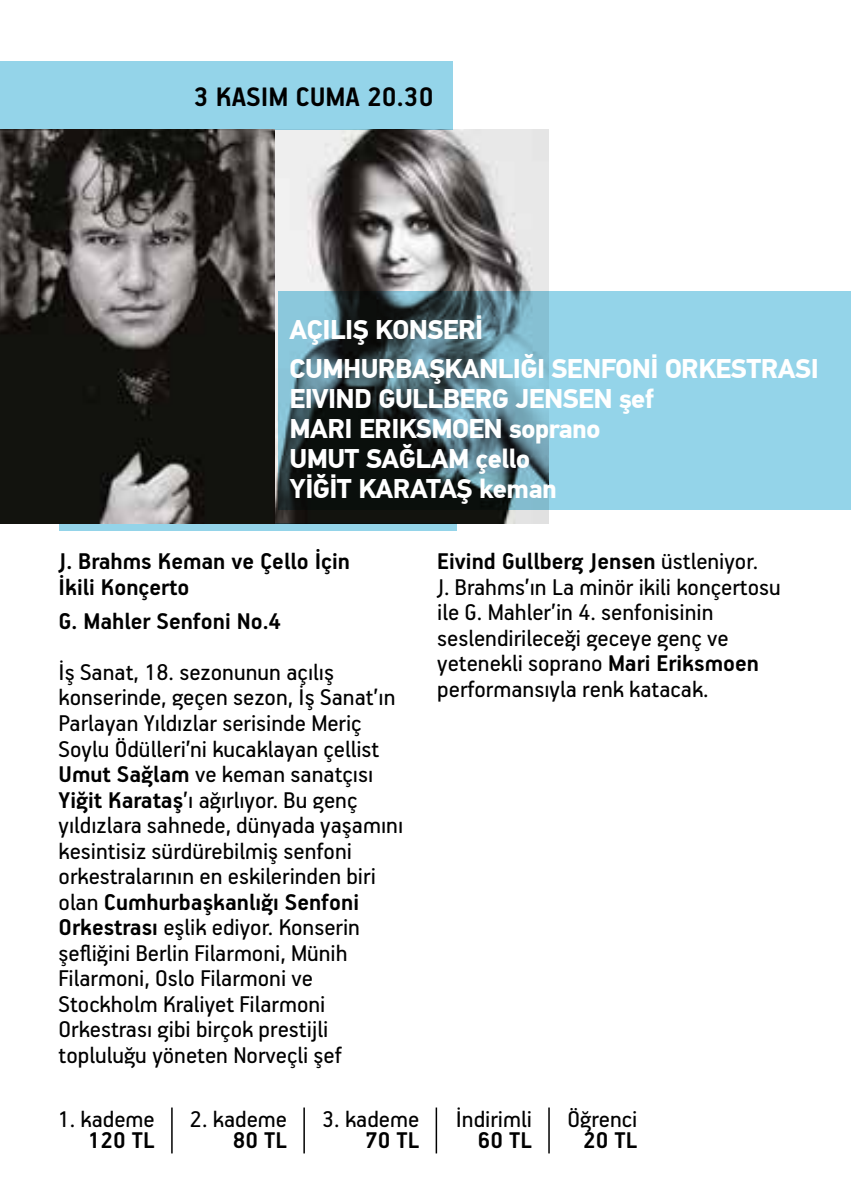
<style>
.page{position:relative;width:851px;height:1191px;background:#fff}
.page>*{position:absolute;margin:0;border:0;box-sizing:border-box;transform-origin:0 0}
.t1{font:700 30px "PF Handbook Pro";color:#000}
.t2{font:700 27px/30px "PF Din Text Pro";letter-spacing:-.02em;color:#fff}
.t3{font:25.5px/25.5px "PF Handbook Pro";color:#000}
.t4{font:700 25.5px/25.5px "PF Handbook Pro";color:#000}
.s1{font-weight:700}
</style>
<div class="page">
<img style="left:274px;top:130px;width:274px;height:393px">
<svg style="left:279px;top:291px;width:571px;height:218px;background:#6e9cab"></svg>
<div style="left:0;top:62px;width:452px;height:68px;background:#94d4e9"></div>
<div style="left:59px;top:523px;width:397px;height:7px;background:#94d4e9"></div>
<hr style="left:171px;top:1107px;width:2px;height:46px;background:#000">
<hr style="left:303px;top:1107px;width:2px;height:46px;background:#000">
<hr style="left:435px;top:1107px;width:2px;height:46px;background:#000">
<hr style="left:548px;top:1107px;width:1px;height:46px;background:#000">
<img style="left:0;top:130px;width:274px;height:393px">
<p class="t1" style="left:194px;top:79px;width:241px">3 KASIM CUMA 20.30</p>
<p class="t2" style="left:289px;top:311px;width:530px;line-height:38.4px">AÇILIŞ KONSERİ<br>CUMHURBAŞKANLIĞI SENFONİ ORKESTRASI</p>
<p class="t2" style="left:289px;top:384px;width:366px">EIVIND GULLBERG JENSEN şef<br>MARI ERIKSMOEN soprano<br>UMUT SAĞLAM çello<br>YİĞİT KARATAŞ keman</p>
<p class="t4" style="left:59px;top:548px;width:293px">J. Brahms Keman ve Çello İçin<br>İkili Konçerto</p>
<p class="t4" style="left:59px;top:607px;width:224px">G. Mahler Senfoni No.4</p>
<p class="t3" style="left:59px;top:658px;width:346px">İş Sanat, 18. sezonunun açılış konserinde, geçen sezon, İş Sanat’ın Parlayan Yıldızlar serisinde Meriç Soylu Ödülleri’ni kucaklayan çellist <span class="s1">Umut Sağlam</span> ve keman sanatçısı <span class="s1">Yiğit Karataş</span>’ı ağırlıyor. Bu genç yıldızlara sahnede, dünyada yaşamını kesintisiz sürdürebilmiş senfoni orkestralarının en eskilerinden biri olan <span class="s1">Cumhurbaşkanlığı Senfoni Orkestrası</span> eşlik ediyor. Konserin şefliğini Berlin Filarmoni, Münih Filarmoni, Oslo Filarmoni ve Stockholm Kraliyet Filarmoni Orkestrası gibi birçok prestijli topluluğu yöneten Norveçli şef</p>
<p class="t3" style="left:58px;top:1105px;width:98px">1. kademe</p>
<p class="t4" style="left:88px;top:1126px;width:68px">120 TL</p>
<p class="t3" style="left:190px;top:1105px;width:98px">2. kademe</p>
<p class="t4" style="left:233px;top:1126px;width:56px">80 TL</p>
<p class="t3" style="left:322px;top:1105px;width:98px">3. kademe</p>
<p class="t4" style="left:365px;top:1126px;width:56px">70 TL</p>
<p class="t3" style="left:437px;top:548px;width:345px"><span class="s1">Eivind Gullberg Jensen</span> üstleniyor.<br>J. Brahms’ın La minör ikili konçertosu ile G. Mahler’in 4. senfonisinin seslendirileceği geceye genç ve yetenekli soprano <span class="s1">Mari Eriksmoen </span>performansıyla renk katacak.</p>
<p class="t3" style="left:455px;top:1105px;width:78px">İndirimli</p>
<p class="t4" style="left:477px;top:1126px;width:56px">60 TL</p>
<p class="t3" style="left:567px;top:1105px;width:71px">Öğrenci</p>
<p class="t4" style="left:583px;top:1126px;width:56px">20 TL</p>
</div>
